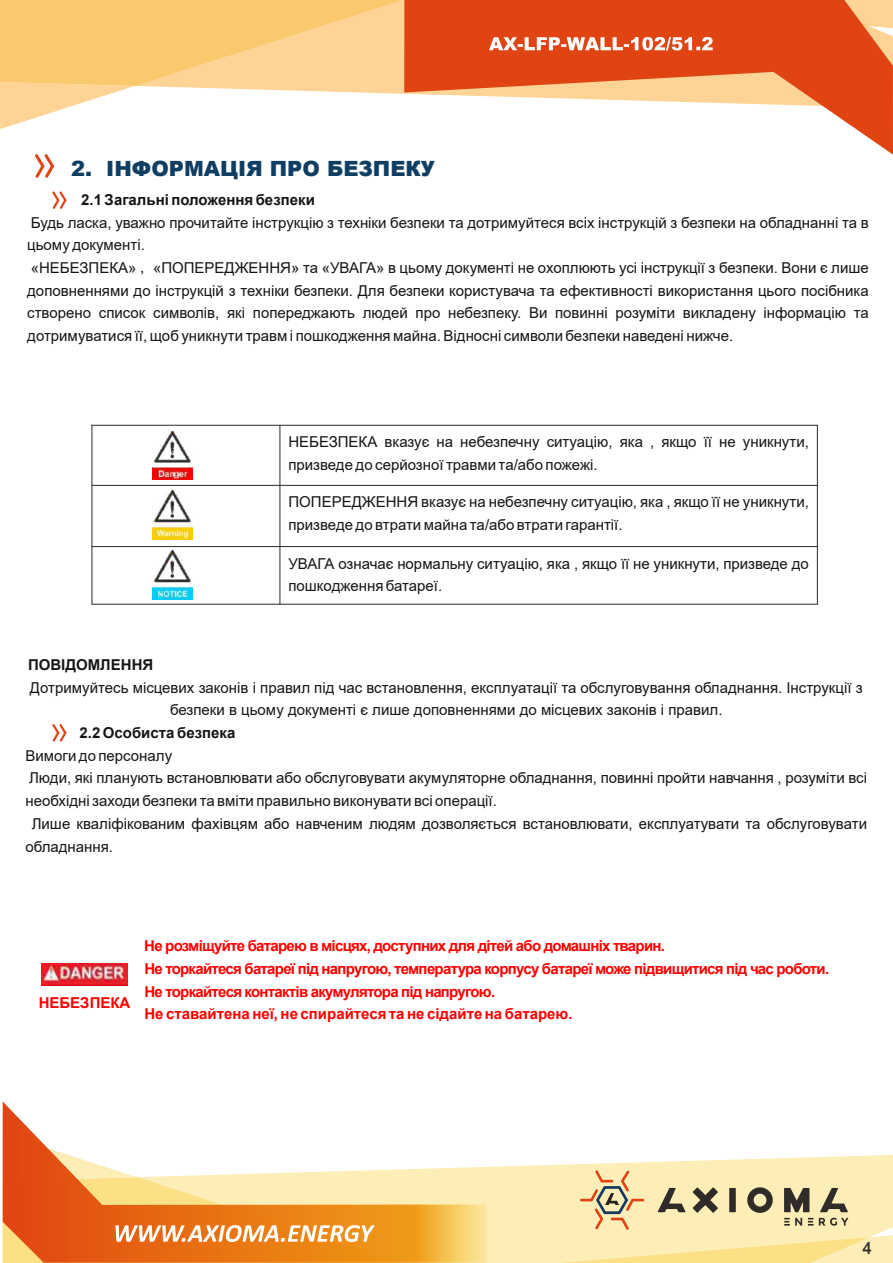
<style>
.page{position:relative;width:893px;height:1263px;background:#fff}
.page>*{position:absolute;margin:0;border:0;box-sizing:border-box;transform-origin:0 0}
.t1{font:900 21px "Arial";color:#103d62}
.t2{font:18px "Arial Mdm";color:#2f2b28}
.t3{font:15px/22.6px "Arial";color:#141515}
.t4{font:700 15px/22.6px "Arial";letter-spacing:-.05em;color:#f00}
.t5{font:700 15px "Arial";color:#141515}
.t6{font:700 15px "Arial";color:#f00}
.s1{font-family:"Sim Sun"}
</style>
<div class="page">
<svg style="left:487px;top:1155px;width:406px;height:108px;fill:#fdedb7"></svg>
<svg style="left:560px;top:1170px;width:333px;height:93px"></svg>
<svg style="left:3px;top:1102px;width:484px;height:161px"></svg>
<svg style="left:3px;top:1134px;width:399px;height:129px"></svg>
<svg style="left:0;top:0;width:402px;height:129px"></svg>
<svg style="left:404px;top:0;width:489px;height:155px;fill:#e04413"></svg>
<svg style="left:489px;top:37px;width:224px;height:13px"></svg>
<svg style="left:35px;top:154px;width:19px;height:24px"></svg>
<img style="left:41px;top:964px;width:87px;height:21px">
<svg style="left:52px;top:191px;width:15px;height:18px"></svg>
<svg style="left:52px;top:724px;width:15px;height:18px"></svg>
<hr style="left:92px;top:425px;width:1px;height:179px;background:#2b2a29">
<hr style="left:280px;top:425px;width:1px;height:179px;background:#2b2a29">
<hr style="left:817px;top:425px;width:1px;height:179px;background:#2b2a29">
<hr style="left:92px;top:604px;width:726px;height:1px;background:#2b2a29">
<hr style="left:92px;top:546px;width:726px;height:1px;background:#2b2a29">
<hr style="left:92px;top:485px;width:726px;height:1px;background:#2b2a29">
<hr style="left:92px;top:425px;width:726px;height:1px;background:#2b2a29">
<img style="left:152px;top:431px;width:40px;height:49px">
<img style="left:152px;top:491px;width:40px;height:48px">
<img style="left:152px;top:550px;width:40px;height:49px">
<h1 class="t1" style="left:71px;top:154px;width:365px">2. ІНФОРМАЦІЯ ПРО БЕЗПЕКУ</h1>
<p class="t5" style="left:81px;top:189px;width:235px">2.1 Загальні положення безпеки</p>
<p class="t3" style="left:27px;top:211px;width:843px">Будь ласка, уважно прочитайте інструкцію з техніки безпеки та дотримуйтеся всіх інструкцій з безпеки на обладнанні та в цьому документі.<br>«НЕБЕЗПЕКА» <span class="s1">,</span> «ПОПЕРЕДЖЕННЯ» та «УВАГА» в цьому документі не охоплюють усі інструкції з безпеки. Вони є лише доповненнями до інструкцій з техніки безпеки. Для безпеки користувача та ефективності використання цього посібника створено список символів, які попереджають людей про небезпеку. Ви повинні розуміти викладену інформацію та дотримуватися її, щоб уникнути травм і пошкодження майна. Відносні символи безпеки наведені нижче.</p>
<p class="t3" style="left:288px;top:431px;width:522px">НЕБЕЗПЕКА вказує на небезпечну ситуацію, яка , якщо її не уникнути, призведе до серйозної травми та/або пожежі.</p>
<p class="t3" style="left:288px;top:491px;width:522px">ПОПЕРЕДЖЕННЯ вказує на небезпечну ситуацію, яка , якщо її не уникнути, призведе до втрати майна та/або втрати гарантії.</p>
<p class="t3" style="left:288px;top:552px;width:522px">УВАГА означає нормальну ситуацію, яка , якщо її не уникнути, призведе до пошкодження батареї.</p>
<p class="t5" style="left:28px;top:654px;width:127px">ПОВІДОМЛЕННЯ</p>
<p class="t3" style="left:30px;top:676px;width:834px;text-align:center">Дотримуйтесь місцевих законів і правил під час встановлення, експлуатації та обслуговування обладнання. Інструкції з безпеки в цьому документі є лише доповненнями до місцевих законів і правил.</p>
<p class="t5" style="left:80px;top:722px;width:157px">2.2 Особиста безпека</p>
<p class="t3" style="left:26px;top:744px;width:148px">Вимоги до персоналу</p>
<p class="t3" style="left:29px;top:767px;width:839px">Люди, які планують встановлювати або обслуговувати акумуляторне обладнання, повинні пройти навчання , розуміти всі</p>
<p class="t3" style="left:26px;top:789px;width:473px">необхідні заходи безпеки та вміти правильно виконувати всі операції.</p>
<p class="t3" style="left:32px;top:812px;width:837px">Лише кваліфікованим фахівцям або навченим людям дозволяється встановлювати, експлуатувати та обслуговувати</p>
<p class="t3" style="left:25px;top:835px;width:89px">обладнання.</p>
<p class="t6" style="left:39px;top:992px;width:93px">НЕБЕЗПЕКА</p>
<p class="t4" style="left:144px;top:935px;width:686px">Не розміщуйте батарею в місцях, доступних для дітей або домашніх тварин.<br>Не торкайтеся батареї під напругою, температура корпусу батареї може підвищитися під час роботи.<br>Не торкайтеся контактів акумулятора під напругою.<br>Не ставайтена неї, не спирайтеся та не сідайте на батарею.</p>
<p class="t2" style="left:863px;top:1238px;width:11px">4</p>
</div>
